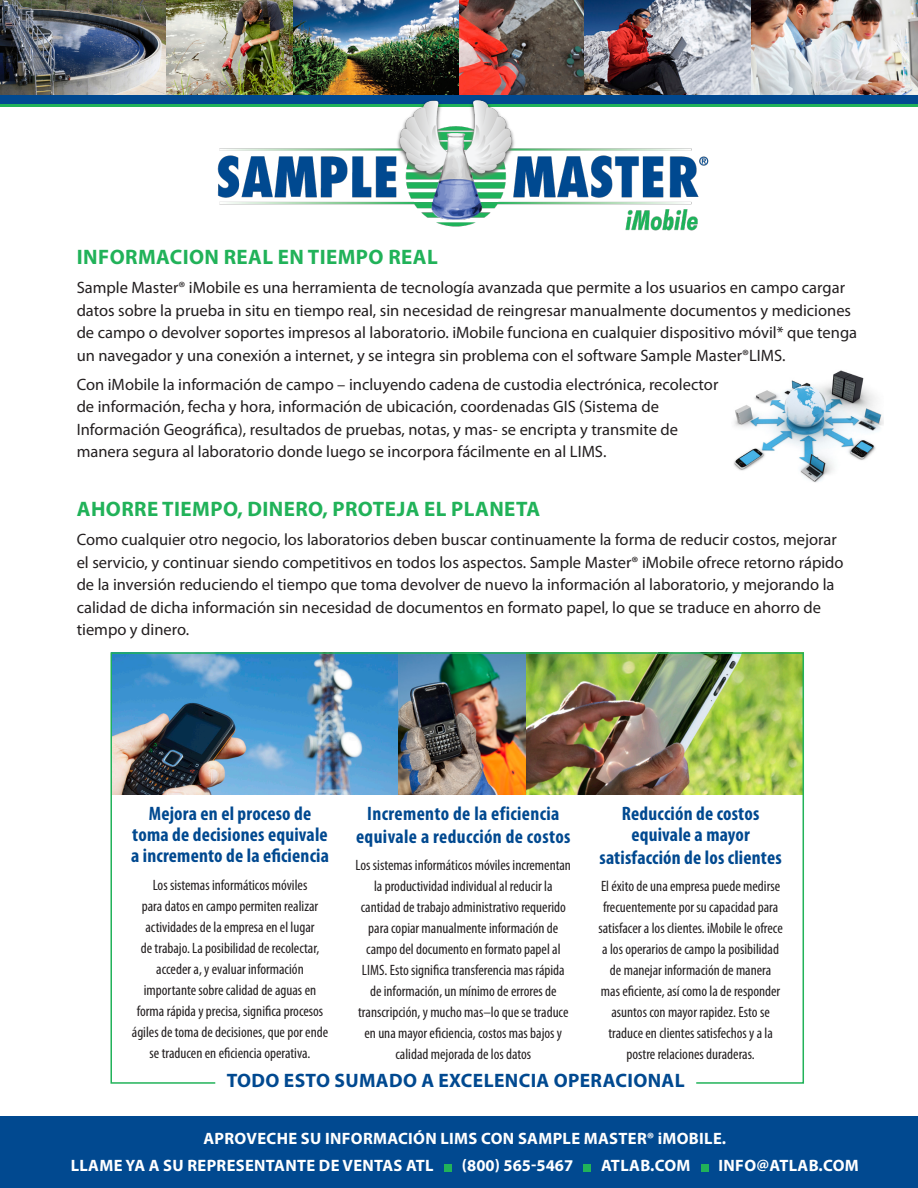
<style>
.page{position:relative;width:918px;height:1188px;background:#fff}
.page>*{position:absolute;margin:0;border:0;box-sizing:border-box;transform-origin:0 0}
.t1{font:700 21px "Myriad Pro";letter-spacing:.02em;color:#21b259}
.t2{font:700 condensed 19.5px/21.8px "Myriad Pro";letter-spacing:.01em;color:#014990;text-align:center}
.t3{font:700 19.5px "Myriad Pro";letter-spacing:.02em;color:#014990}
.t4{font:16.5px/22.5px "Myriad Pro";color:#231f20}
.t5{font:700 16.5px "Myriad Pro";letter-spacing:.02em;color:#fff}
.t6{font:700 16.5px "Myriad Pro";color:#fff}
.t7{font:condensed 15px/21px "Myriad Pro";color:#231f20;text-align:center}
</style>
<div class="page">
<img style="left:0;top:0;width:167px;height:95px">
<img style="left:293px;top:0;width:166px;height:93px">
<img style="left:167px;top:0;width:126px;height:95px">
<img style="left:459px;top:0;width:126px;height:93px">
<img style="left:585px;top:0;width:166px;height:95px">
<img style="left:751px;top:0;width:167px;height:95px">
<div style="left:0;top:95px;width:918px;height:11px;background:#014990"></div>
<div style="left:0;top:1117px;width:918px;height:71px;background:#014990"></div>
<hr style="left:0;top:105px;width:918px;height:2px;background:#21b259">
<img style="left:199px;top:93px;width:526px;height:138px">
<div style="left:444px;top:1164px;width:8px;height:7px;background:#21b259"></div>
<div style="left:583px;top:1164px;width:8px;height:7px;background:#21b259"></div>
<div style="left:701px;top:1164px;width:7px;height:7px;background:#21b259"></div>
<img style="left:110px;top:652px;width:694px;height:432px">
<img style="left:733px;top:370px;width:150px;height:113px">
<p class="t1" style="left:77px;top:243px;width:362px">INFORMACION REAL EN TIEMPO REAL</p>
<p class="t4" style="left:77px;top:276px;width:782px">Sample Master® iMobile es una herramienta de tecnología avanzada que permite a los usuarios en campo cargar datos sobre la prueba in situ en tiempo real, sin necesidad de reingresar manualmente documentos y mediciones de campo o devolver soportes impresos al laboratorio. iMobile funciona en cualquier dispositivo móvil* que tenga un navegador y una conexión a internet, y se integra sin problema con el software Sample Master®LIMS.</p>
<p class="t4" style="left:77px;top:373px;width:643px">Con iMobile la información de campo – incluyendo cadena de custodia electrónica, recolector de información, fecha y hora, información de ubicación, coordenadas GIS (Sistema de Información Geográfica), resultados de pruebas, notas, y mas- se encripta y transmite de manera segura al laboratorio donde luego se incorpora fácilmente en al LIMS.</p>
<p class="t1" style="left:77px;top:495px;width:465px">AHORRE TIEMPO, DINERO, PROTEJA EL PLANETA</p>
<p class="t4" style="left:77px;top:528px;width:768px">Como cualquier otro negocio, los laboratorios deben buscar continuamente la forma de reducir costos, mejorar el servicio, y continuar siendo competitivos en todos los aspectos. Sample Master® iMobile ofrece retorno rápido de la inversión reduciendo el tiempo que toma devolver de nuevo la información al laboratorio, y mejorando la calidad de dicha información sin necesidad de documentos en formato papel, lo que se traduce en ahorro de tiempo y dinero.</p>
<p class="t2" style="left:131px;top:803px;width:199px;line-height:21px">Mejora en el proceso de toma de decisiones equivale a incremento de la eficiencia</p>
<p class="t7" style="left:132px;top:874px;width:198px">Los sistemas informáticos móviles<br>para datos en campo permiten realizar actividades de la empresa en el lugar<br>de trabajo. La posibilidad de recolectar, acceder a, y evaluar información importante sobre calidad de aguas en forma rápida y precisa, significa procesos ágiles de toma de decisiones, que por ende se traducen en eficiencia operativa.</p>
<p class="t2" style="left:356px;top:802px;width:216px;line-height:22.5px">Incremento de la eficiencia equivale a reducción de costos</p>
<p class="t7" style="left:356px;top:855px;width:217px">Los sistemas informáticos móviles incrementan la productividad individual al reducir la cantidad de trabajo administrativo requerido para copiar manualmente información de campo del documento en formato papel al LIMS. Esto significa transferencia mas rápida de información, un mínimo de errores de transcripción, y mucho mas–lo que se traduce en una mayor eficiencia, costos mas bajos y calidad mejorada de los datos</p>
<p class="t2" style="left:600px;top:803px;width:184px">Reducción de costos equivale a mayor satisfacción de los clientes</p>
<p class="t7" style="left:599px;top:876px;width:186px">El éxito de una empresa puede medirse frecuentemente por su capacidad para satisfacer a los clientes. iMobile le ofrece a los operarios de campo la posibilidad de manejar información de manera mas eficiente, así como la de responder asuntos con mayor rapidez. Esto se traduce en clientes satisfechos y a la postre relaciones duraderas.</p>
<p class="t3" style="left:227px;top:1068px;width:459px">TODO ESTO SUMADO A EXCELENCIA OPERACIONAL</p>
<p class="t5" style="left:203px;top:1128px;width:524px">APROVECHE SU INFORMACIÓN LIMS CON SAMPLE MASTER® iMOBILE.</p>
<p class="t5" style="left:71px;top:1155px;width:365px">LLAME YA A SU REPRESENTANTE DE VENTAS ATL</p>
<p class="t6" style="left:462px;top:1155px;width:113px">(800) 565-5467</p>
<p class="t5" style="left:601px;top:1155px;width:91px">ATLAB.COM</p>
<p class="t5" style="left:719px;top:1155px;width:142px">INFO@ATLAB.COM</p>
</div>
